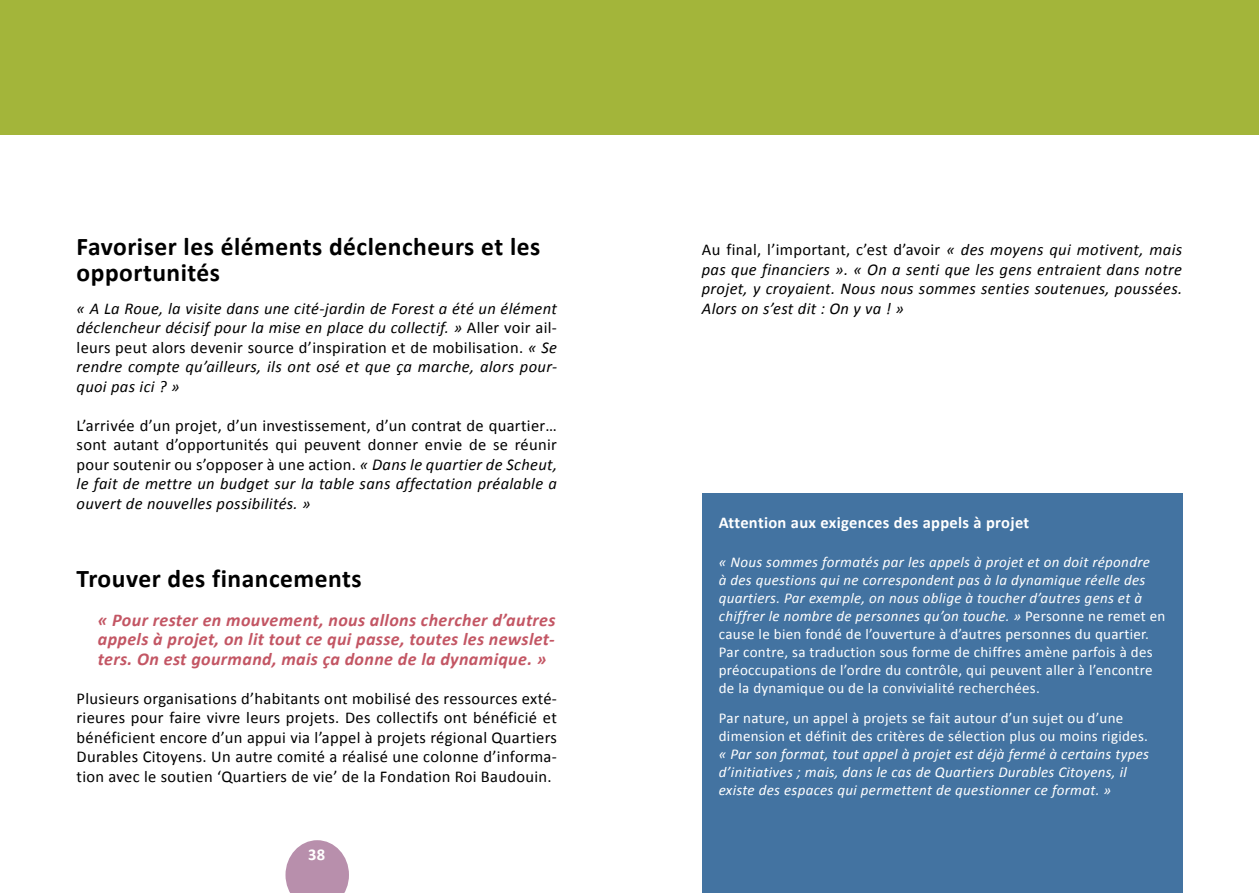
<style>
.page{position:relative;width:1259px;height:893px;background:#fff}
.page>*{position:absolute;margin:0;border:0;box-sizing:border-box;transform-origin:0 0}
.t1{font:700 25.5px/25.5px "Calibri";letter-spacing:.02em;color:#000}
.t2{font:italic 700 18px/19.5px "Calibri";letter-spacing:.02em;color:#c35664;text-align:justify}
.t3{font:16.5px/19.5px "Calibri";letter-spacing:.02em;color:#000;text-align:justify}
.t4{font:italic 16.5px/19.5px "Calibri";letter-spacing:.02em;color:#000;text-align:justify}
.t5{font:700 16.5px "Calibri";letter-spacing:.02em;color:#fff}
.t6{font:15px/18px "Calibri";letter-spacing:.02em;color:#fff}
.t7{font:italic 15px/18px "Calibri";letter-spacing:.02em;color:#fff}
.s1{font-style:normal}
.s2{font-style:italic}
</style>
<div class="page">
<div style="left:629px;top:0;width:630px;height:135px;background:#a3b53a"></div>
<div style="left:0;top:0;width:629px;height:135px;background:#a3b53a"></div>
<svg style="left:285px;top:840px;width:64px;height:53px"></svg>
<div style="left:702px;top:493px;width:480px;height:400px;background:#4373a1"></div>
<h1 class="t1" style="left:77px;top:234px;width:465px">Favoriser les éléments déclencheurs et les opportunités</h1>
<p class="t4" style="left:77px;top:298px;width:482px">« A La Roue, la visite dans une cité-jardin de Forest a été un élément déclencheur décisif pour la mise en place du collectif. » <span class="s1">Aller voir ail&shy;leurs peut alors devenir source d’inspiration et de mobilisation.</span> « Se rendre compte qu’ailleurs, ils ont osé et que ça marche, alors pour&shy;quoi pas ici ? »</p>
<p class="t3" style="left:77px;top:415px;width:482px">L’arrivée d’un projet, d’un investissement, d’un contrat de quartier… sont autant d’opportunités qui peuvent donner envie de se réunir pour soutenir ou s’opposer à une action. <span class="s2">« Dans le quartier de Scheut, le fait de mettre un budget sur la table sans affectation préalable a ouvert de nouvelles possibilités. »</span></p>
<h1 class="t1" style="left:77px;top:565px;width:286px">Trouver des financements</h1>
<p class="t2" style="left:98px;top:610px;width:459px">« Pour rester en mouvement, nous allons chercher d’autres appels à projet, on lit tout ce qui passe, toutes les newslet&shy;ters. On est gourmand, mais ça donne de la dynamique. »</p>
<p class="t3" style="left:77px;top:688px;width:482px">Plusieurs organisations d’habitants ont mobilisé des ressources exté&shy;rieures pour faire vivre leurs projets. Des collectifs ont bénéficié et bénéficient encore d’un appui via l’appel à projets régional Quartiers Durables Citoyens. Un autre comité a réalisé une colonne d’informa&shy;tion avec le soutien ‘Quartiers de vie’ de la Fondation Roi Baudouin.</p>
<p class="t5" style="left:308px;top:844px;width:19px">38</p>
<p class="t4" style="left:702px;top:239px;width:482px"><span class="s1">Au final, l’important, c’est d’avoir</span> « des moyens qui motivent, mais pas que financiers ». « On a senti que les gens entraient dans notre projet, y croyaient. Nous nous sommes senties soutenues, poussées.<br>Alors on s’est dit : On y va ! »</p>
<p class="t5" style="left:719px;top:512px;width:312px">Attention aux exigences des appels à projet</p>
<p class="t6" style="left:719px;top:553px;width:448px"><span class="s2">« Nous sommes formatés par les appels à projet et on doit répondre<br>à des questions qui ne correspondent pas à la dynamique réelle des quartiers. Par exemple, on nous oblige à toucher d’autres gens et à chiffrer le nombre de personnes qu’on touche. »</span> Personne ne remet en cause le bien fondé de l’ouverture à d’autres personnes du quartier.<br>Par contre, sa traduction sous forme de chiffres amène parfois à des préoccupations de l’ordre du contrôle, qui peuvent aller à l’encontre de la dynamique ou de la convivialité recherchées.</p>
<p class="t6" style="left:719px;top:709px;width:431px">Par nature, un appel à projets se fait autour d’un sujet ou d’une dimension et définit des critères de sélection plus ou moins rigides.</p>
<p class="t7" style="left:719px;top:745px;width:432px">« Par son format, tout appel à projet est déjà fermé à certains types d’initiatives ; mais, dans le cas de Quartiers Durables Citoyens, il existe des espaces qui permettent de questionner ce format. »</p>
</div>
